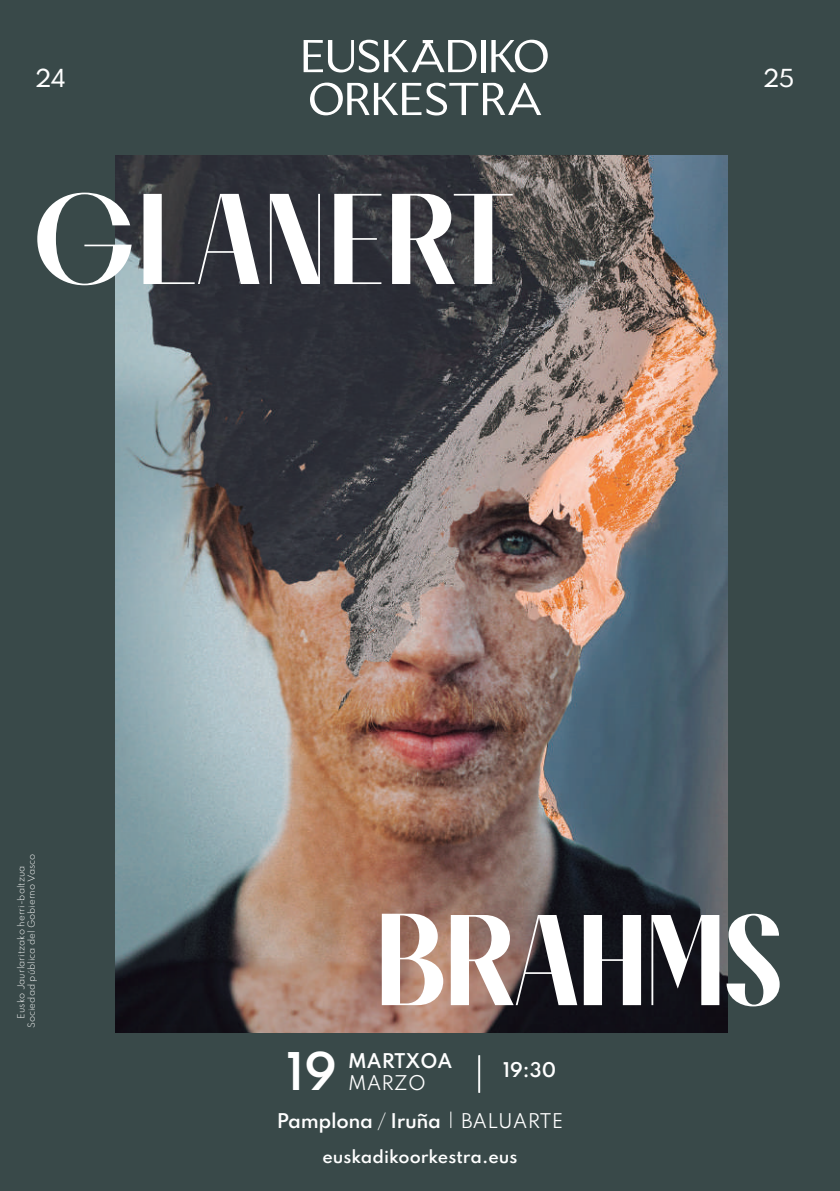
<style>
.page{position:relative;width:840px;height:1191px;background:#fff}
.page>*{position:absolute;margin:0;border:0;box-sizing:border-box;transform-origin:0 0}
.t1{font:700 130px "Melodrama";color:#fff}
.t2{font:700 130px "Melodrama";letter-spacing:-.03em;color:#fff}
.t3{font:600 46px "Spartan";color:#fff}
.t4{font:500 22px "Spartan";color:#fff}
.t5{font:600 18px "Spartan";letter-spacing:-.02em;color:#fff}
.t6{font:600 18px "Spartan";color:#fff}
.t7{font:18px "Spartan";color:#fff}
.t8{font:600 16px "Spartan";color:#fff}
.t9{font:300 8.6px/10.4px "Spartan";letter-spacing:.01em;color:#fff;text-align:center}
.s1{font-weight:300}
.s2{font-weight:400}
</style>
<div class="page">
<div style="left:0;top:0;width:839px;height:1191px;background:#394949"></div>
<img style="left:115px;top:155px;width:611px;height:877px">
<svg style="left:450px;top:1111px;width:1px;height:17px"></svg>
<svg style="left:303px;top:40px;width:173px;height:32px"></svg>
<hr style="left:481px;top:40px;width:4px;height:32px;background:#fff">
<svg style="left:491px;top:40px;width:56px;height:32px"></svg>
<svg style="left:310px;top:83px;width:231px;height:32px"></svg>
<hr style="left:479px;top:1055px;width:1px;height:37px;background:#fff">
<hr style="left:478px;top:1055px;width:1px;height:37px;background:#fff">
<h3 class="t4" style="left:35px;top:62px;width:32px">24</h3>
<h3 class="t4" style="left:763px;top:62px;width:33px">25</h3>
<h1 class="t1" style="left:33px;top:157px;width:481px">GLANERT</h1>
<p class="t9" style="left:16px;top:1028px;width:176px;rotate:-90deg">Eusko Jaurlaritzako herri-baltzua<br>Sociedad pública del Gobierno Vasco</p>
<h1 class="t2" style="left:374px;top:878px;width:410px">BRAHMS</h1>
<h2 class="t3" style="left:286px;top:1037px;width:52px">19</h2>
<h3 class="t6" style="left:348px;top:1047px;width:106px">MARTXOA</h3>
<h3 class="t7" style="left:348px;top:1069px;width:79px">MARZO</h3>
<h3 class="t5" style="left:503px;top:1056px;width:54px">19:30</h3>
<h3 class="t5" style="left:276px;top:1107px;width:288px">Pamplona <span class="s1">/</span> Iruña <span class="s2">BALUARTE</span></h3>
<h3 class="t8" style="left:322px;top:1144px;width:197px">euskadikoorkestra.eus</h3>
</div>
